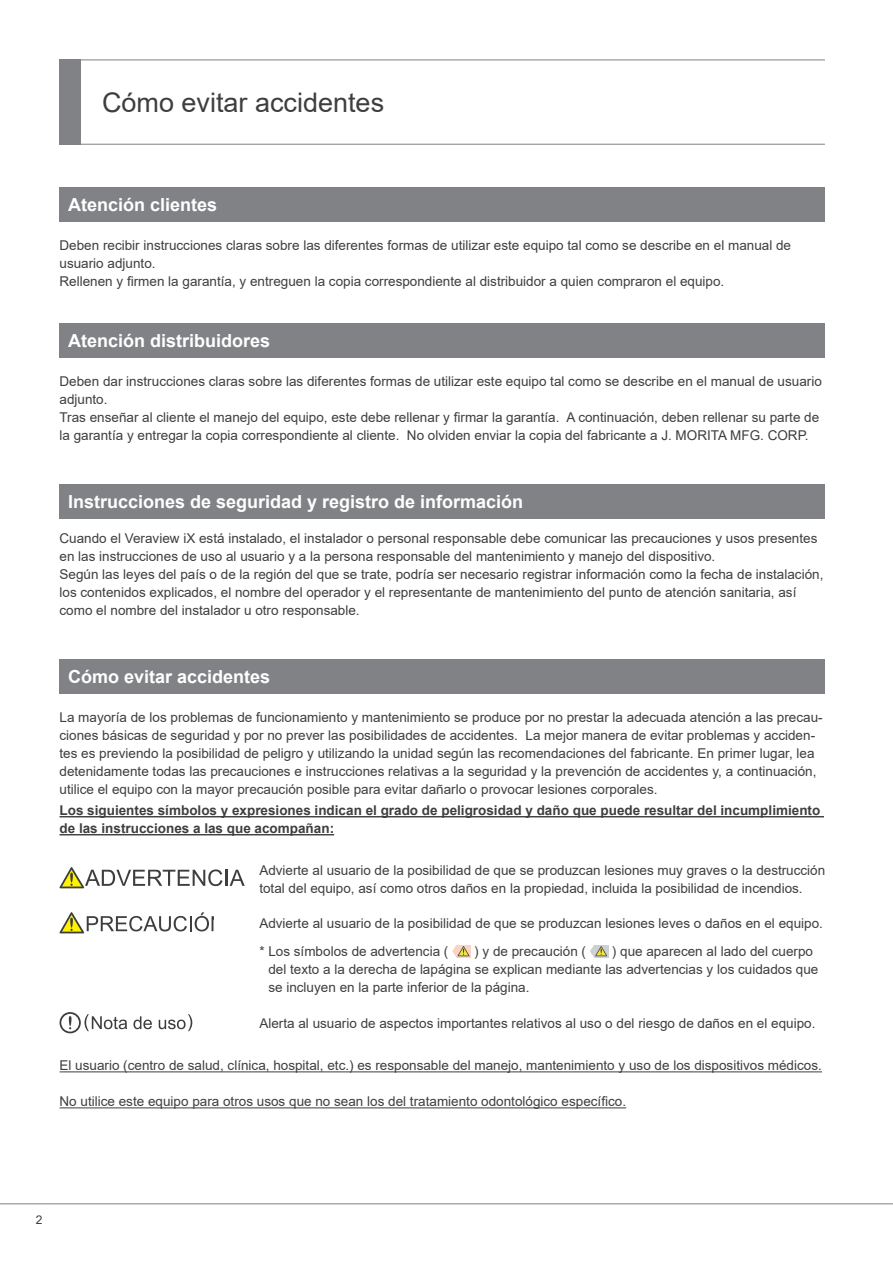
<style>
.page{position:relative;width:893px;height:1263px;background:#fff}
.page>*{position:absolute;margin:0;border:0;box-sizing:border-box;transform-origin:0 0}
.t1{font:27px "Arial";color:#3e3e3f}
.t2{font:700 18px "Arial";color:#fff}
.t3{font:13.5px/18px "Arial";color:#3e3e3f}
.t4{font:700 13.5px/18px "Arial";color:#3e3e3f}
.t5{font:12px "Arial";color:#3e3e3f}
</style>
<div class="page">
<hr style="left:0;top:1203px;width:893px;height:1px;background:#808285">
<hr style="left:60px;top:144px;width:765px;height:1px;background:#808285">
<hr style="left:60px;top:60px;width:765px;height:1px;background:#808285">
<div style="left:60px;top:60px;width:21px;height:85px;background:#808285"></div>
<svg style="left:60px;top:867px;width:185px;height:21px"></svg>
<svg style="left:60px;top:1012px;width:67px;height:21px"></svg>
<svg style="left:133px;top:1016px;width:19px;height:13px"></svg>
<svg style="left:159px;top:1014px;width:33px;height:17px"></svg>
<svg style="left:60px;top:912px;width:154px;height:21px"></svg>
<div style="left:60px;top:187px;width:765px;height:34px;background:#808285"></div>
<div style="left:60px;top:323px;width:765px;height:34px;background:#808285"></div>
<div style="left:60px;top:659px;width:765px;height:34px;background:#808285"></div>
<svg style="left:469px;top:945px;width:1px;height:12px"></svg>
<svg style="left:452px;top:945px;width:17px;height:12px"></svg>
<div style="left:594px;top:945px;width:14px;height:12px;background:#cfd0d2"></div>
<svg style="left:590px;top:945px;width:17px;height:12px"></svg>
<hr style="left:60px;top:816px;width:764px;height:1px;background:#3e3e3f">
<hr style="left:60px;top:834px;width:274px;height:1px;background:#3e3e3f">
<hr style="left:60px;top:1071px;width:762px;height:1px;background:#3e3e3f">
<hr style="left:60px;top:1107px;width:566px;height:1px;background:#3e3e3f">
<div style="left:60px;top:485px;width:765px;height:34px;background:#808285"></div>
<h1 class="t1" style="left:102px;top:84px;width:284px">Cómo evitar accidentes</h1>
<h2 class="t2" style="left:68px;top:192px;width:151px">Atención clientes</h2>
<p class="t3" style="left:60px;top:236px;width:733px">Deben recibir instrucciones claras sobre las diferentes formas de utilizar este equipo tal como se describe en el manual de usuario adjunto.<br>Rellenen y firmen la garantía, y entreguen la copia correspondiente al distribuidor a quien compraron el equipo.</p>
<h2 class="t2" style="left:68px;top:328px;width:204px">Atención distribuidores</h2>
<p class="t3" style="left:60px;top:372px;width:764px">Deben dar instrucciones claras sobre las diferentes formas de utilizar este equipo tal como se describe en el manual de usuario adjunto.<br>Tras enseñar al cliente el manejo del equipo, este debe rellenar y firmar la garantía. A continuación, deben rellenar su parte de la garantía y entregar la copia correspondiente al cliente. No olviden enviar la copia del fabricante a J. MORITA MFG. CORP.</p>
<h2 class="t2" style="left:68px;top:489px;width:457px">Instrucciones de seguridad y registro de información</h2>
<p class="t3" style="left:60px;top:529px;width:765px">Cuando el Veraview iX está instalado, el instalador o personal responsable debe comunicar las precauciones y usos presentes en las instrucciones de uso al usuario y a la persona responsable del mantenimiento y manejo del dispositivo.<br>Según las leyes del país o de la región del que se trate, podría ser necesario registrar información como la fecha de instalación, los contenidos explicados, el nombre del operador y el representante de mantenimiento del punto de atención sanitaria, así como el nombre del instalador u otro responsable.</p>
<h2 class="t2" style="left:68px;top:663px;width:204px">Cómo evitar accidentes</h2>
<p class="t3" style="left:60px;top:708px;width:765px">La mayoría de los problemas de funcionamiento y mantenimiento se produce por no prestar la adecuada atención a las precau&shy;ciones básicas de seguridad y por no prever las posibilidades de accidentes. La mejor manera de evitar problemas y acciden&shy;tes es previendo la posibilidad de peligro y utilizando la unidad según las recomendaciones del fabricante. En primer lugar, lea detenidamente todas las precauciones e instrucciones relativas a la seguridad y la prevención de accidentes y, a continuación, utilice el equipo con la mayor precaución posible para evitar dañarlo o provocar lesiones corporales.</p>
<p class="t4" style="left:60px;top:802px;width:762px">Los siguientes símbolos y expresiones indican el grado de peligrosidad y daño que puede resultar del incumplimiento de las instrucciones a las que acompañan:</p>
<p class="t3" style="left:259px;top:861px;width:567px">Advierte al usuario de la posibilidad de que se produzcan lesiones muy graves o la destrucción total del equipo, así como otros daños en la propiedad, incluida la posibilidad de incendios.</p>
<p class="t3" style="left:259px;top:914px;width:565px">Advierte al usuario de la posibilidad de que se produzcan lesiones leves o daños en el equipo.</p>
<p class="t3" style="left:259px;top:942px;width:191px">* Los símbolos de advertencia (</p>
<p class="t3" style="left:474px;top:942px;width:113px">) y de precaución (</p>
<p class="t3" style="left:268px;top:942px;width:552px;text-indent:344px">) que aparecen al lado del cuerpo del texto a la derecha de lapágina se explican mediante las advertencias y los cuidados que se incluyen en la parte inferior de la página.</p>
<p class="t3" style="left:259px;top:1014px;width:558px">Alerta al usuario de aspectos importantes relativos al uso o del riesgo de daños en el equipo.</p>
<p class="t3" style="left:60px;top:1056px;width:764px">El usuario (centro de salud, clínica, hospital, etc.) es responsable del manejo, mantenimiento y uso de los dispositivos médicos.</p>
<p class="t3" style="left:60px;top:1092px;width:568px">No utilice este equipo para otros usos que no sean los del tratamiento odontológico específico.</p>
<p class="t5" style="left:36px;top:1212px;width:8px">2</p>
</div>
